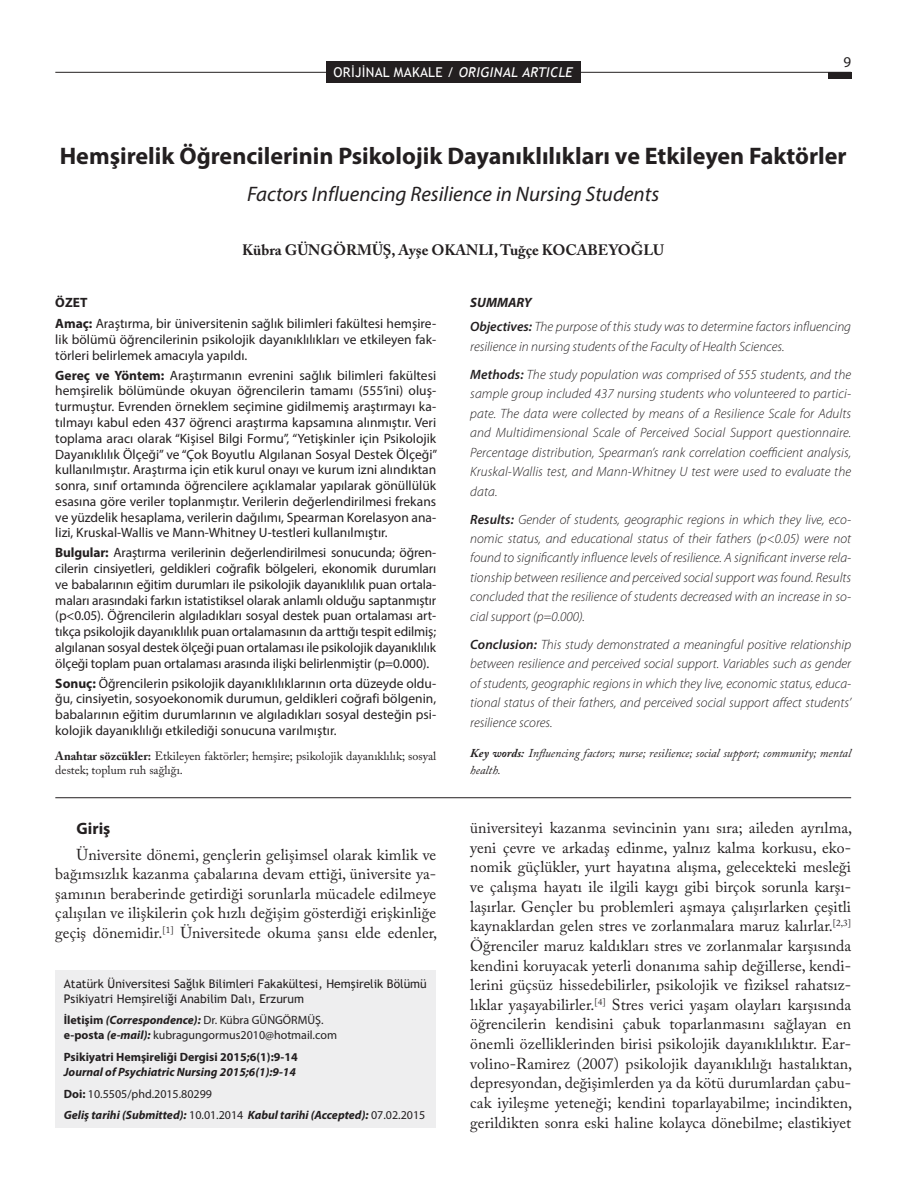
<style>
.page{position:relative;width:915px;height:1183px;background:#fff}
.page>*{position:absolute;margin:0;border:0;box-sizing:border-box;transform-origin:0 0}
.t1{font:700 24px "Myriad Pro";color:#231f20}
.t2{font:italic 21px "Myriad Pro";color:#231f20}
.t3{font:700 16.5px "Myriad Pro";color:#231f20}
.t4{font:15.75px/19.6px "Adobe Caslon Pro";letter-spacing:.005em;color:#231f20;text-align:justify}
.t5{font:700 15px "Adobe Caslon Pro";color:#231f20}
.t6{font:15px "Myriad Pro";color:#231f20}
.t7{font:13.5px/15.8px "Myriad Pro";color:#231f20;text-align:justify}
.t8{font:italic 300 13.5px/19.5px "Myriad Pro";color:#231f20;text-align:justify}
.t9{font:13.5px "Trebuchet MS";letter-spacing:.02em;color:#fff}
.t10{font:italic 700 12px/21.5px "Myriad Pro";color:#231f20}
.t11{font:12px/15.1px "Trebuchet MS";color:#231f20}
.t12{font:12px/14.4px "Adobe Caslon Pro";color:#231f20}
.t13{font:12px/15.1px "Myriad Pro";color:#231f20}
.t14{font:italic 12px/17.4px "Adobe Caslon Pro";color:#231f20}
.t15{font:700 12px "Myriad Pro";color:#231f20}
.s1{font-style:italic}
.s2{font-weight:700}
.s3{font-weight:600}
.s4{font-weight:700;font-style:italic}
.s5{font-style:normal}
.s6{font-weight:400;font-style:normal}
</style>
<div class="page">
<hr style="left:55px;top:72px;width:795px;height:1px;background:#231f20">
<div style="left:326px;top:61px;width:254px;height:22px;background:#231f20"></div>
<div style="left:55px;top:969px;width:381px;height:158px;background:#eeeeef"></div>
<div style="left:827px;top:72px;width:23px;height:7px;background:#231f20"></div>
<hr style="left:55px;top:797px;width:795px;height:1px;background:#231f20">
<p class="t9" style="left:333px;top:64px;width:241px">ORİJİNAL MAKALE / <span class="s1">ORIGINAL ARTICLE</span></p>
<p class="t6" style="left:843px;top:52px;width:9px">9</p>
<h1 class="t1" style="left:60px;top:140px;width:788px">Hemşirelik Öğrencilerinin Psikolojik Dayanıklılıkları ve Etkileyen Faktörler</h1>
<h2 class="t2" style="left:247px;top:181px;width:413px">Factors Influencing Resilience in Nursing Students</h2>
<p class="t5" style="left:242px;top:241px;width:423px">Kübra GÜNGÖRMÜŞ, Ayşe OKANLI, Tuğçe KOCABEYOĞLU</p>
<p class="t7" style="left:55px;top:292px;width:382px;line-height:20.7px"><span class="s2">ÖZET<br>Amaç:</span> Araştırma, bir üniversitenin sağlık bilimleri fakültesi hemşire-</p>
<p class="t7" style="left:55px;top:331px;width:382px">lik bölümü öğrencilerinin psikolojik dayanıklılıkları ve etkileyen fak&shy;törleri belirlemek amacıyla yapıldı.</p>
<p class="t7" style="left:55px;top:367px;width:383px"><span class="s2">Gereç ve Yöntem:</span> Araştırmanın evrenini sağlık bilimleri fakültesi hemşirelik bölümünde okuyan öğrencilerin tamamı (555’ini) oluş&shy;turmuştur. Evrenden örneklem seçimine gidilmemiş araştırmayı ka&shy;tılmayı kabul eden 437 öğrenci araştırma kapsamına alınmıştır. Veri toplama aracı olarak “Kişisel Bilgi Formu”, “Yetişkinler için Psikolojik Dayanıklılık Ölçeği” ve “Çok Boyutlu Algılanan Sosyal Destek Ölçeği” kullanılmıştır. Araştırma için etik kurul onayı ve kurum izni alındıktan sonra, sınıf ortamında öğrencilere açıklamalar yapılarak gönüllülük esasına göre veriler toplanmıştır. Verilerin değerlendirilmesi frekans ve yüzdelik hesaplama, verilerin dağılımı, Spearman Korelasyon ana&shy;lizi, Kruskal-Wallis ve Mann-Whitney U-testleri kullanılmıştır.</p>
<p class="t7" style="left:55px;top:544px;width:382px"><span class="s2">Bulgular:</span> Araştırma verilerinin değerlendirilmesi sonucunda; öğren&shy;cilerin cinsiyetleri, geldikleri coğrafik bölgeleri, ekonomik durumları ve babalarının eğitim durumları ile psikolojik dayanıklılık puan ortala&shy;maları arasındaki farkın istatistiksel olarak anlamlı olduğu saptanmıştır (p&lt;0.05). Öğrencilerin algıladıkları sosyal destek puan ortalaması art&shy;tıkça psikolojik dayanıklılık puan ortalamasının da arttığı tespit edilmiş; algılanan sosyal destek ölçeği puan ortalaması ile psikolojik dayanıklılık ölçeği toplam puan ortalaması arasında ilişki belirlenmiştir (p=0.000).</p>
<p class="t7" style="left:55px;top:675px;width:382px"><span class="s2">Sonuç:</span> Öğrencilerin psikolojik dayanıklılıklarının orta düzeyde oldu&shy;ğu, cinsiyetin, sosyoekonomik durumun, geldikleri coğrafi bölgenin, babalarının eğitim durumlarının ve algıladıkları sosyal desteğin psi&shy;kolojik dayanıklılığı etkilediği sonucuna varılmıştır.</p>
<p class="t12" style="left:55px;top:748px;width:382px"><span class="s2">Anahtar sözcükler:</span> Etkileyen faktörler; hemşire; psikolojik dayanıklılık; sosyal destek; toplum ruh sağlığı.</p>
<p class="t8" style="left:470px;top:291px;width:382px;line-height:23.7px"><span class="s2">SUMMARY<br></span><span class="s3">Objectives:</span> The purpose of this study was to determine factors influencing</p>
<p class="t8" style="left:470px;top:332px;width:382px;line-height:27.9px">resilience in nursing students of the Faculty of Health Sciences.<br><span class="s3">Methods:</span> The study population was comprised of 555 students, and the</p>
<p class="t8" style="left:470px;top:384px;width:382px">sample group included 437 nursing students who volunteered to partici&shy;pate. The data were collected by means of a Resilience Scale for Adults and Multidimensional Scale of Perceived Social Support questionnaire.<br>Percentage distribution, Spearman’s rank correlation coefficient analysis, Kruskal-Wallis test, and Mann-Whitney U test were used to evaluate the data.</p>
<p class="t8" style="left:470px;top:509px;width:382px"><span class="s3">Results:</span> Gender of students, geographic regions in which they live, eco&shy;nomic status, and educational status of their fathers (p&lt;0.05) were not found to significantly influence levels of resilience. A significant inverse rela&shy;tionship between resilience and perceived social support was found. Results concluded that the resilience of students decreased with an increase in so&shy;cial support (p=0.000).</p>
<p class="t8" style="left:470px;top:635px;width:382px"><span class="s3">Conclusion:</span> This study demonstrated a meaningful positive relationship between resilience and perceived social support. Variables such as gender of students, geographic regions in which they live, economic status, educa&shy;tional status of their fathers, and perceived social support affect students’ resilience scores.</p>
<p class="t14" style="left:470px;top:744px;width:382px"><span class="s2">Key words:</span> Influencing factors; nurse; resilience; social support; community; mental health.</p>
<p class="t3" style="left:77px;top:817px;width:35px">Giriş</p>
<p class="t4" style="left:55px;top:844px;width:383px;text-indent:21px">Üniversite dönemi, gençlerin gelişimsel olarak kimlik ve bağımsızlık kazanma çabalarına devam ettiği, üniversite ya&shy;şamının beraberinde getirdiği sorunlarla mücadele edilmeye çalışılan ve ilişkilerin çok hızlı değişim gösterdiği erişkinliğe geçiş dönemidir.<sup>[1]</sup> Üniversitede okuma şansı elde edenler,</p>
<p class="t11" style="left:64px;top:975px;width:364px">Atatürk Üniversitesi Sağlık Bilimleri Fakakültesi, Hemşirelik Bölümü<br>Psikiyatri Hemşireliği Anabilim Dalı, Erzurum</p>
<p class="t13" style="left:64px;top:1012px;width:274px"><span class="s2">İletişim</span> <span class="s4">(Correspondence):</span> Dr. Kübra GÜNGÖRMÜŞ. <span class="s2">e-posta</span> <span class="s4">(e-mail):</span> kubragungormus2010@hotmail.com</p>
<p class="t15" style="left:64px;top:1048px;width:235px">Psikiyatri Hemşireliği Dergisi 2015;6(1):9-14</p>
<p class="t10" style="left:64px;top:1060px;width:363px">Journal of Psychiatric Nursing 2015;6(1):9-14<br><span class="s5">Doi:</span> <span class="s6">10.5505/phd.2015.80299<br></span>Geliş tarihi (Submitted): <span class="s6">10.01.2014</span> Kabul tarihi (Accepted): <span class="s6">07.02.2015</span></p>
<p class="t4" style="left:470px;top:817px;width:383px">üniversiteyi kazanma sevincinin yanı sıra; aileden ayrılma, yeni çevre ve arkadaş edinme, yalnız kalma korkusu, eko&shy;nomik güçlükler, yurt hayatına alışma, gelecekteki mesleği ve çalışma hayatı ile ilgili kaygı gibi birçok sorunla karşı&shy;laşırlar. Gençler bu problemleri aşmaya çalışırlarken çeşitli kaynaklardan gelen stres ve zorlanmalara maruz kalırlar.<sup>[2,3] </sup>Öğrenciler maruz kaldıkları stres ve zorlanmalar karşısında kendini koruyacak yeterli donanıma sahip değillerse, kendi&shy;lerini güçsüz hissedebilirler, psikolojik ve fiziksel rahatsız&shy;lıklar yaşayabilirler.<sup>[4]</sup> Stres verici yaşam olayları karşısında öğrencilerin kendisini çabuk toparlanmasını sağlayan en önemli özelliklerinden birisi psikolojik dayanıklılıktır. Ear&shy;volino-Ramirez (2007) psikolojik dayanıklılığı hastalıktan, depresyondan, değişimlerden ya da kötü durumlardan çabu&shy;cak iyileşme yeteneği; kendini toparlayabilme; incindikten, gerildikten sonra eski haline kolayca dönebilme; elastikiyet</p>
</div>
